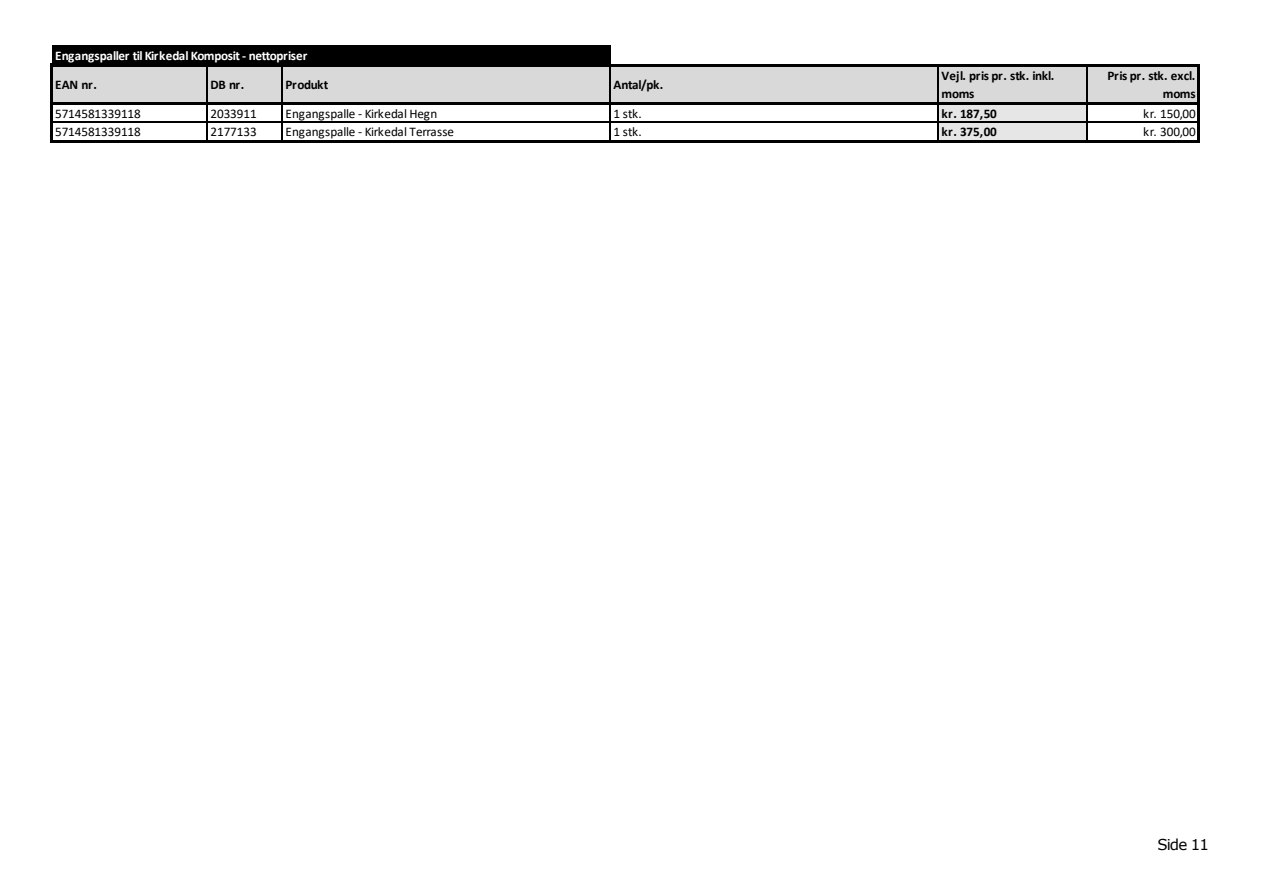
<style>
.page{position:relative;width:1263px;height:893px;background:#fff}
.page>*{position:absolute;margin:0;border:0;box-sizing:border-box;transform-origin:0 0}
.t1{font:15px "Verdana";letter-spacing:-.06em;color:#000}
.t2{font:13.2px "Calibri";letter-spacing:-.005em;color:#000}
.t3{font:700 13.2px/18.5px "Calibri";letter-spacing:-.015em;color:#000}
.t4{font:700 13.2px "Calibri";letter-spacing:-.035em;color:#fff}
.t5{font:700 13.2px "Calibri";letter-spacing:-.035em;color:#000}
</style>
<div class="page">
<div style="left:53px;top:45px;width:558px;height:21px;background:#000"></div>
<div style="left:53px;top:65px;width:1147px;height:40px;background:#d9d9d9"></div>
<div style="left:938px;top:103px;width:150px;height:20px;background:#e7e6e6"></div>
<div style="left:938px;top:122px;width:150px;height:21px;background:#e7e6e6"></div>
<hr style="left:207px;top:66px;width:1px;height:36px;background:#000">
<hr style="left:282px;top:66px;width:1px;height:36px;background:#000">
<hr style="left:610px;top:66px;width:1px;height:36px;background:#000">
<hr style="left:938px;top:66px;width:1px;height:36px;background:#000">
<hr style="left:1086px;top:66px;width:2px;height:36px;background:#000">
<hr style="left:50px;top:64px;width:3px;height:79px;background:#000">
<hr style="left:207px;top:105px;width:1px;height:35px;background:#000">
<hr style="left:282px;top:105px;width:1px;height:35px;background:#000">
<hr style="left:610px;top:105px;width:1px;height:35px;background:#000">
<hr style="left:938px;top:105px;width:1px;height:35px;background:#000">
<hr style="left:1086px;top:105px;width:2px;height:35px;background:#000">
<hr style="left:1197px;top:66px;width:3px;height:77px;background:#000">
<hr style="left:53px;top:64px;width:1147px;height:2px;background:#000">
<hr style="left:53px;top:102px;width:1147px;height:3px;background:#000">
<hr style="left:53px;top:122px;width:1144px;height:1px;background:#000">
<hr style="left:53px;top:140px;width:1147px;height:3px;background:#000">
<p class="t4" style="left:55px;top:46px;width:254px">Engangspaller til Kirkedal Komposit - nettopriser</p>
<p class="t3" style="left:55px;top:75px;width:43px">EAN nr.</p>
<p class="t3" style="left:211px;top:75px;width:35px">DB nr.</p>
<p class="t5" style="left:286px;top:75px;width:44px">Produkt</p>
<p class="t3" style="left:614px;top:75px;width:51px">Antal/pk.</p>
<p class="t3" style="left:941px;top:66px;width:114px">Vejl. pris pr. stk. inkl. moms</p>
<p class="t3" style="left:1107px;top:66px;width:90px;text-align:right">Pris pr. stk. excl. moms</p>
<p class="t2" style="left:55px;top:104px;width:87px">5714581339118</p>
<p class="t2" style="left:211px;top:104px;width:48px">2033911</p>
<p class="t2" style="left:286px;top:104px;width:153px">Engangspalle - Kirkedal Hegn</p>
<p class="t2" style="left:614px;top:104px;width:30px">1 stk.</p>
<p class="t3" style="left:941px;top:104px;width:57px">kr. 187,50</p>
<p class="t2" style="left:1143px;top:104px;width:54px">kr. 150,00</p>
<p class="t2" style="left:55px;top:123px;width:87px">5714581339118</p>
<p class="t2" style="left:211px;top:123px;width:48px">2177133</p>
<p class="t2" style="left:286px;top:123px;width:170px">Engangspalle - Kirkedal Terrasse</p>
<p class="t2" style="left:614px;top:123px;width:30px">1 stk.</p>
<p class="t3" style="left:941px;top:122px;width:57px">kr. 375,00</p>
<p class="t2" style="left:1143px;top:123px;width:54px">kr. 300,00</p>
<p class="t1" style="left:1157px;top:835px;width:53px">Side 11</p>
</div>
